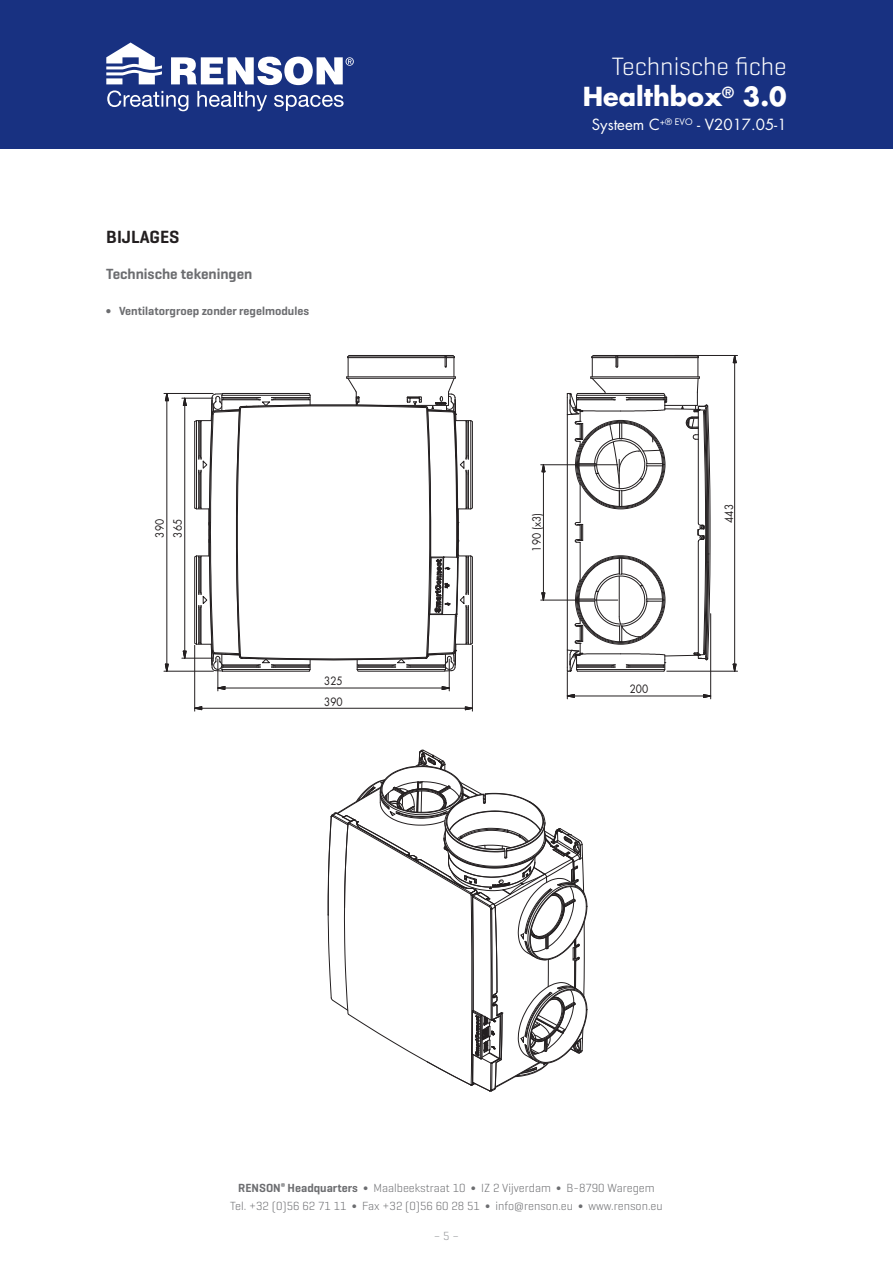
<style>
.page{position:relative;width:893px;height:1263px;background:#fff}
.page>*{position:absolute;margin:0;border:0;box-sizing:border-box;transform-origin:0 0}
.t1{font:300 25.5px "Geogrotesque";color:#fff}
.t2{font:700 25.5px "Futura Std";color:#fff}
.Titel_Paragraaf{font:600 18px "Geogrotesque";color:#231f20}
.t3{font:15px "Futura Std";color:#fff}
.Titel_Paragraaf-2{font:600 15px "Geogrotesque";color:#6c6d70}
.t4{font:300 12px/18px "Geogrotesque";color:#6c6d70;text-align:center}
.Insprong_1{font:600 12px "Geogrotesque";color:#6c6d70}
.t5{font:300 12px "Geogrotesque";color:#939598}
.t6{font:11.1px/17.9px "Futura Std";color:#231f20;scale:.9 1}
.s1{font-weight:600}
</style>
<div class="page">
<div style="left:0;top:0;width:893px;height:149px;background:#183181"></div>
<svg style="left:106px;top:43px;width:248px;height:68px"></svg>
<svg style="left:183px;top:651px;width:4px;height:7px"></svg>
<svg style="left:183px;top:397px;width:4px;height:12px"></svg>
<hr style="left:184px;top:405px;width:1px;height:246px;background:#231f20">
<hr style="left:182px;top:658px;width:31px;height:1px;background:#231f20">
<hr style="left:182px;top:398px;width:31px;height:1px;background:#231f20">
<svg style="left:733px;top:664px;width:3px;height:7px"></svg>
<svg style="left:733px;top:356px;width:3px;height:10px"></svg>
<hr style="left:734px;top:363px;width:1px;height:301px;background:#231f20">
<hr style="left:675px;top:355px;width:62px;height:1px;background:#231f20">
<hr style="left:667px;top:671px;width:70px;height:1px;background:#231f20">
<svg style="left:193px;top:355px;width:519px;height:737px"></svg>
<svg style="left:165px;top:664px;width:4px;height:7px"></svg>
<svg style="left:165px;top:394px;width:4px;height:10px"></svg>
<hr style="left:167px;top:401px;width:1px;height:263px;background:#231f20">
<hr style="left:164px;top:671px;width:49px;height:1px;background:#231f20">
<hr style="left:164px;top:393px;width:49px;height:1px;background:#231f20">
<p class="Titel_Paragraaf" style="left:106px;top:226px;width:75px">BIJLAGES</p>
<p class="Titel_Paragraaf-2" style="left:106px;top:265px;width:148px">Technische tekeningen</p>
<p class="Insprong_1" style="left:106px;top:304px;width:204px">∫ Ventilatorgroep zonder regelmodules</p>
<p class="t6" style="left:151px;top:537px;width:22px;rotate:-90deg">390<br>365</p>
<p class="t6" style="left:324px;top:672px;width:22px">325</p>
<p class="t6" style="left:324px;top:693px;width:22px">390</p>
<h1 class="t1" style="left:612px;top:50px;width:177px">Technische fiche</h1>
<h1 class="t2" style="left:583px;top:80px;width:205px">Healthbox<sup>®</sup> 3.0</h1>
<p class="t3" style="left:592px;top:115px;width:196px">Systeem C<sup>+®</sup> <sup>EVO</sup> - V2017.05-1</p>
<p class="t6" style="left:528px;top:552px;width:44px;rotate:-90deg">190 (x3)</p>
<p class="t6" style="left:630px;top:680px;width:22px">200</p>
<p class="t6" style="left:720px;top:523px;width:22px;rotate:-90deg">443</p>
<p class="t4" style="left:230px;top:1179px;width:434px"><span class="s1">RENSON</span><sup>®</sup> <span class="s1">Headquarters</span> ∫ Maalbeekstraat 10 ∫ IZ 2 Vijverdam ∫ B-8790 Waregem<br>Tel. +32 (0)56 62 71 11 ∫ Fax +32 (0)56 60 28 51 ∫ info@renson.eu ∫ www.renson.eu</p>
<p class="t5" style="left:434px;top:1228px;width:27px">– 5 –</p>
</div>
